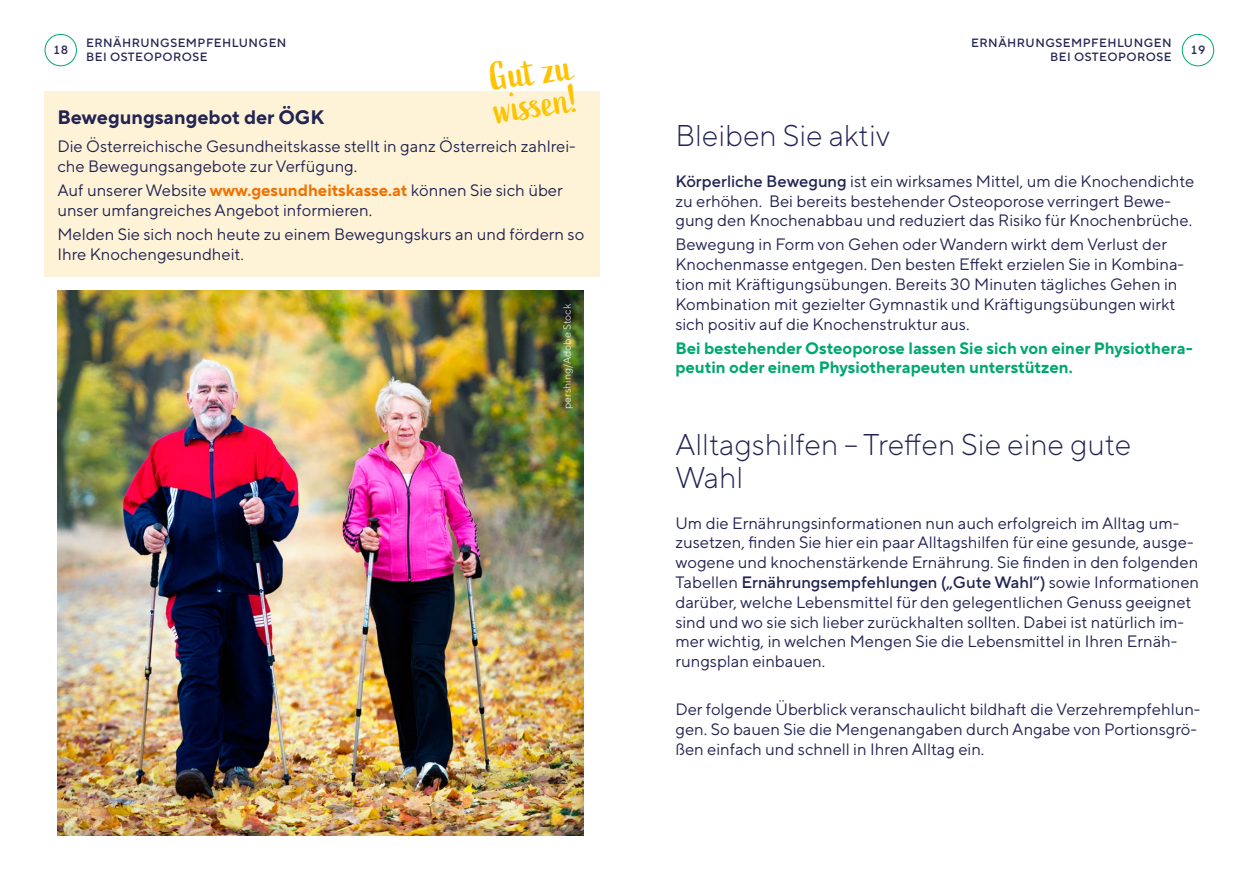
<style>
.page{position:relative;width:1259px;height:893px;background:#fff}
.page>*{position:absolute;margin:0;border:0;box-sizing:border-box;transform-origin:0 0}
.t1{font:39.3px/33px "Active";color:#fdc300}
.t2{font:300 30px/33px "TT Norms Pro";color:#222453}
.t3{font:700 19.5px "TT Norms Pro";color:#222453}
.t4{font:16.5px/19.8px "TT Norms Pro";color:#222453}
.t5{font:700 16.5px/19.8px "TT Norms Pro";color:#00a870}
.t6{font:500 12px/14.4px "TT Norms Pro";letter-spacing:.04em;color:#222453}
.t7{font:10.5px "TT Norms Pro";color:#fff}
.s1{font-weight:700;color:#ee7203}
.s2{font-weight:500}
</style>
<div class="page">
<div style="left:45px;top:34px;width:32px;height:32px;border:1px solid #00a870;border-radius:50%"></div>
<div style="left:1182px;top:34px;width:32px;height:32px;border:1px solid #00a870;border-radius:50%"></div>
<img style="left:57px;top:290px;width:526px;height:546px">
<div style="left:45px;top:91px;width:555px;height:185px;background:#fff3d7"></div>
<p class="t6" style="left:53px;top:42px;width:17px">18</p>
<p class="t6" style="left:971px;top:35px;width:202px;text-align:right">ERNÄHRUNGSEMPFEHLUNGEN<br>BEI OSTEOPOROSE</p>
<p class="t6" style="left:1190px;top:42px;width:17px">19</p>
<p class="t6" style="left:86px;top:35px;width:202px">ERNÄHRUNGSEMPFEHLUNGEN<br>BEI OSTEOPOROSE</p>
<h1 class="t1" style="left:488px;top:62px;width:84px;rotate:-8deg">Gut zu wiss en!</h1>
<p class="t3" style="left:57px;top:104px;width:268px">Bewegungsangebot der ÖGK</p>
<p class="t4" style="left:57px;top:136px;width:520px">Die Österreichische Gesundheitskasse stellt in ganz Österreich zahlrei&shy;che Bewegungsangebote zur Verfügung.</p>
<p class="t4" style="left:57px;top:180px;width:507px">Auf unserer Website <span class="s1">www.gesundheitskasse.at</span> können Sie sich über unser umfangreiches Angebot informieren.</p>
<p class="t4" style="left:57px;top:224px;width:528px">Melden Sie sich noch heute zu einem Bewegungskurs an und fördern so<br>Ihre Knochengesundheit.</p>
<h2 class="t2" style="left:675px;top:118px;width:216px">Bleiben Sie aktiv</h2>
<p class="t4" style="left:675px;top:170px;width:520px"><span class="s2">Körperliche Bewegung</span> ist ein wirksames Mittel, um die Knochendichte zu erhöhen. Bei bereits bestehender Osteoporose verringert Bewe&shy;gung den Knochenabbau und reduziert das Risiko für Knochenbrüche.</p>
<p class="t4" style="left:675px;top:234px;width:510px">Bewegung in Form von Gehen oder Wandern wirkt dem Verlust der Knochenmasse entgegen. Den besten Effekt erzielen Sie in Kombina&shy;tion mit Kräftigungsübungen. Bereits 30 Minuten tägliches Gehen in Kombination mit gezielter Gymnastik und Kräftigungsübungen wirkt sich positiv auf die Knochenstruktur aus.</p>
<p class="t5" style="left:675px;top:337px;width:519px">Bei bestehender Osteoporose lassen Sie sich von einer Physiothera&shy;peutin oder einem Physiotherapeuten unterstützen.</p>
<p class="t7" style="left:560px;top:409px;width:107px;rotate:-90deg">pershing/Adobe Stock</p>
<h2 class="t2" style="left:675px;top:426px;width:457px">Alltagshilfen – Treffen Sie eine gute<br>Wahl</h2>
<p class="t4" style="left:675px;top:512px;width:525px">Um die Ernährungsinformationen nun auch erfolgreich im Alltag um&shy;zusetzen, finden Sie hier ein paar Alltagshilfen für eine gesunde, ausge&shy;wogene und knochenstärkende Ernährung. Sie finden in den folgenden Tabellen <span class="s2">Ernährungsempfehlungen („Gute Wahl“)</span> sowie Informationen darüber, welche Lebensmittel für den gelegentlichen Genuss geeignet sind und wo sie sich lieber zurückhalten sollten. Dabei ist natürlich im&shy;mer wichtig, in welchen Mengen Sie die Lebensmittel in Ihren Ernäh&shy;rungsplan einbauen.</p>
<p class="t4" style="left:675px;top:699px;width:526px">Der folgende Überblick veranschaulicht bildhaft die Verzehrempfehlun&shy;gen. So bauen Sie die Mengenangaben durch Angabe von Portionsgrö&shy;ßen einfach und schnell in Ihren Alltag ein.</p>
</div>
